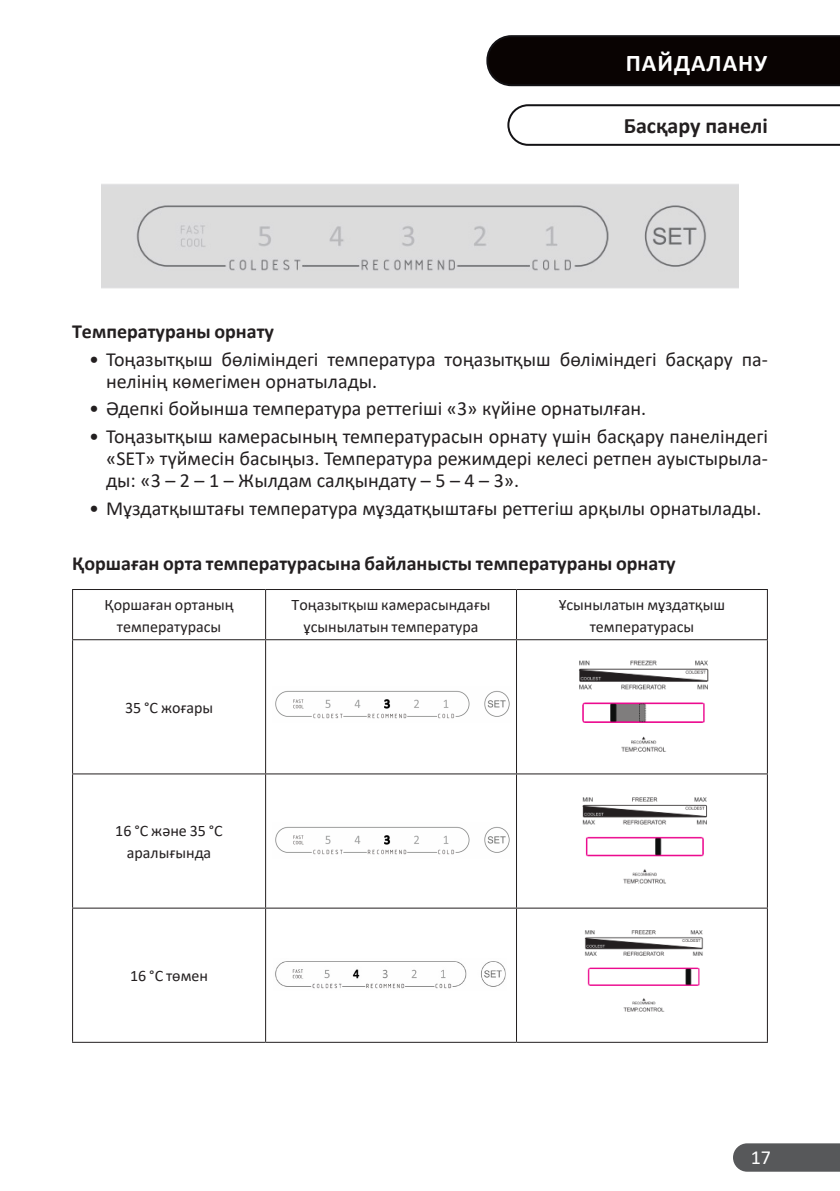
<style>
.page{position:relative;width:840px;height:1191px;background:#fff}
.page>*{position:absolute;margin:0;border:0;box-sizing:border-box;transform-origin:0 0}
.Заголовок_раздела{font:700 24px "Calibri";letter-spacing:.04em;color:#fff}
.Подзаголовок{font:700 22px "Calibri";color:#231f20}
.t1{font:20px/22px "Calibri";color:#231f20}
.t2{font:700 20px "Calibri";color:#231f20}
.t3{font:20px "Calibri";color:#fff}
.t4{font:16px/22px "Calibri";color:#231f20;text-align:center}
</style>
<div class="page">
<div style="left:733px;top:1143px;width:106px;height:28px;background:#57585a"></div>
<svg style="left:486px;top:35px;width:353px;height:51px"></svg>
<svg style="left:507px;top:104px;width:332px;height:42px"></svg>
<img style="left:102px;top:184px;width:635px;height:105px">
<hr style="left:72px;top:589px;width:193px;height:1px;background:#231f20">
<hr style="left:72px;top:590px;width:1px;height:49px;background:#231f20">
<hr style="left:265px;top:589px;width:251px;height:1px;background:#231f20">
<hr style="left:265px;top:590px;width:1px;height:49px;background:#231f20">
<hr style="left:516px;top:589px;width:251px;height:1px;background:#231f20">
<hr style="left:515px;top:590px;width:1px;height:49px;background:#231f20">
<hr style="left:766px;top:590px;width:1px;height:49px;background:#231f20">
<hr style="left:72px;top:639px;width:193px;height:1px;background:#231f20">
<hr style="left:72px;top:640px;width:1px;height:133px;background:#231f20">
<hr style="left:265px;top:639px;width:251px;height:1px;background:#231f20">
<hr style="left:265px;top:640px;width:1px;height:133px;background:#231f20">
<hr style="left:516px;top:639px;width:251px;height:1px;background:#231f20">
<hr style="left:515px;top:640px;width:1px;height:133px;background:#231f20">
<hr style="left:766px;top:640px;width:1px;height:133px;background:#231f20">
<hr style="left:72px;top:773px;width:193px;height:1px;background:#231f20">
<hr style="left:72px;top:774px;width:1px;height:133px;background:#231f20">
<hr style="left:265px;top:773px;width:251px;height:1px;background:#231f20">
<hr style="left:265px;top:774px;width:1px;height:133px;background:#231f20">
<hr style="left:516px;top:773px;width:251px;height:1px;background:#231f20">
<hr style="left:515px;top:774px;width:1px;height:133px;background:#231f20">
<hr style="left:766px;top:774px;width:1px;height:133px;background:#231f20">
<hr style="left:72px;top:907px;width:193px;height:1px;background:#231f20">
<hr style="left:72px;top:908px;width:1px;height:133px;background:#231f20">
<hr style="left:265px;top:907px;width:251px;height:1px;background:#231f20">
<hr style="left:265px;top:908px;width:1px;height:133px;background:#231f20">
<hr style="left:516px;top:907px;width:251px;height:1px;background:#231f20">
<hr style="left:515px;top:908px;width:1px;height:133px;background:#231f20">
<hr style="left:766px;top:908px;width:1px;height:133px;background:#231f20">
<hr style="left:72px;top:1041px;width:193px;height:1px;background:#231f20">
<hr style="left:265px;top:1041px;width:251px;height:1px;background:#231f20">
<hr style="left:516px;top:1041px;width:251px;height:1px;background:#231f20">
<img style="left:275px;top:690px;width:235px;height:29px">
<img style="left:579px;top:660px;width:130px;height:92px">
<img style="left:275px;top:826px;width:235px;height:29px">
<img style="left:582px;top:797px;width:125px;height:87px">
<img style="left:275px;top:961px;width:231px;height:28px">
<img style="left:584px;top:930px;width:119px;height:82px">
<p class="Заголовок_раздела" style="left:625px;top:46px;width:143px">ПАЙДАЛАНУ</p>
<p class="Подзаголовок" style="left:623px;top:110px;width:145px">Басқару панелі</p>
<p class="t2" style="left:72px;top:317px;width:203px">Температураны орнату</p>
<p class="t1" style="left:106px;top:348px;width:663px;text-indent:-17px">• Тоңазытқыш бөліміндегі температура тоңазытқыш бөліміндегі басқару па&shy;нелінің көмегімен орнатылады.</p>
<p class="t1" style="left:89px;top:397px;width:558px">• Әдепкі бойынша температура реттегіші «3» күйіне орнатылған.</p>
<p class="t1" style="left:106px;top:425px;width:663px;text-align:justify;text-indent:-17px">• Тоңазытқыш камерасының температурасын орнату үшін басқару панеліндегі «SET» түймесін басыңыз. Температура режимдері келесі ретпен ауыстырыла&shy;ды: «3 – 2 – 1 – Жылдам салқындату – 5 – 4 – 3».</p>
<p class="t1" style="left:89px;top:497px;width:673px">• Мұздатқыштағы температура мұздатқыштағы реттегіш арқылы орнатылады.</p>
<p class="t2" style="left:72px;top:549px;width:604px">Қоршаған орта температурасына байланысты температураны орнату</p>
<p class="t4" style="left:104px;top:593px;width:131px">Қоршаған ортаның температурасы</p>
<p class="t4" style="left:291px;top:593px;width:200px">Тоңазытқыш камерасындағы ұсынылатын температура</p>
<p class="t4" style="left:558px;top:593px;width:168px">Ұсынылатын мұздатқыш температурасы</p>
<p class="t4" style="left:125px;top:696px;width:90px">35 °С жоғары</p>
<p class="t4" style="left:115px;top:819px;width:109px">16 °C және 35 °C</p>
<p class="t4" style="left:127px;top:841px;width:86px">аралығында</p>
<p class="t4" style="left:130px;top:964px;width:79px">16 °C төмен</p>
<p class="t3" style="left:750px;top:1143px;width:22px">17</p>
</div>
